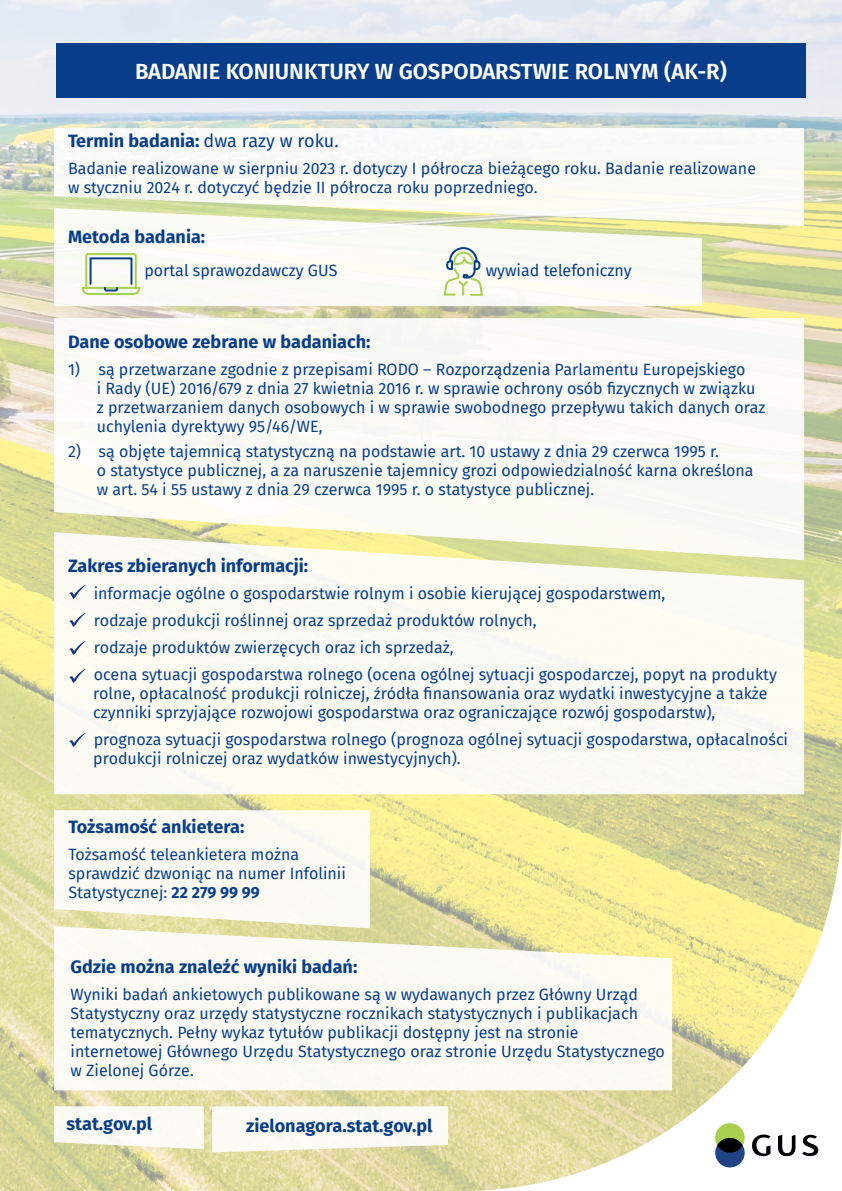
<style>
.page{position:relative;width:842px;height:1191px;background:#fff}
.page>*{position:absolute;margin:0;border:0;box-sizing:border-box;transform-origin:0 0}
.t1{font:600 22px "Fira Sans";color:#fff}
.t2{font:700 18px "Fira Sans";color:#083e89}
.t3{font:16px/19px "Fira Sans";color:#083e89}
.s1{font-weight:400}
.s2{font-weight:700}
</style>
<div class="page">
<img style="left:0;top:0;width:842px;height:1191px">
<svg style="left:54px;top:810px;width:316px;height:116px"></svg>
<svg style="left:54px;top:1106px;width:150px;height:43px"></svg>
<svg style="left:212px;top:1106px;width:236px;height:46px"></svg>
<div style="left:54px;top:128px;width:750px;height:98px;background:#fafbf6"></div>
<svg style="left:54px;top:208px;width:648px;height:98px;fill:#fafbf4"></svg>
<div style="left:54px;top:318px;width:750px;height:214px;background:#fafaf4"></div>
<div style="left:56px;top:44px;width:750px;height:54px;background:#083e89"></div>
<div style="left:54px;top:532px;width:750px;height:262px;background:#fbfbf4"></div>
<svg style="left:69px;top:585px;width:17px;height:14px"></svg>
<svg style="left:69px;top:613px;width:17px;height:14px"></svg>
<svg style="left:69px;top:641px;width:17px;height:14px"></svg>
<svg style="left:69px;top:669px;width:17px;height:14px"></svg>
<svg style="left:69px;top:733px;width:17px;height:14px"></svg>
<div style="left:54px;top:926px;width:419px;height:164px;background:#fbfbf4"></div>
<svg style="left:473px;top:816px;width:369px;height:375px"></svg>
<div style="left:715px;top:1123px;width:30px;height:29px;background:#a8d04e;border-radius:50%"></div>
<div style="left:715px;top:1138px;width:30px;height:29px;background:#1f4384;border-radius:50%"></div>
<div style="left:717px;top:1138px;width:26px;height:14px;background:#000001;border-radius:50%"></div>
<svg style="left:752px;top:1134px;width:66px;height:22px"></svg>
<svg style="left:442px;top:246px;width:42px;height:66px"></svg>
<svg style="left:81px;top:252px;width:60px;height:44px"></svg>
<h1 class="t1" style="left:135px;top:53px;width:593px">BADANIE KONIUNKTURY W GOSPODARSTWIE ROLNYM (AK-R)</h1>
<p class="t2" style="left:68px;top:126px;width:272px">Termin badania: <span class="s1">dwa razy w roku.</span></p>
<p class="t3" style="left:68px;top:159px;width:690px">Badanie realizowane w sierpniu 2023 r. dotyczy I półrocza bieżącego roku. Badanie realizowane w styczniu 2024 r. dotyczyć będzie II półrocza roku poprzedniego.</p>
<p class="t2" style="left:68px;top:221px;width:139px">Metoda badania:</p>
<p class="t3" style="left:144px;top:260px;width:195px">portal sprawozdawczy GUS</p>
<p class="t3" style="left:486px;top:260px;width:147px">wywiad telefoniczny</p>
<p class="t2" style="left:68px;top:326px;width:304px">Dane osobowe zebrane w badaniach:</p>
<p class="t3" style="left:97px;top:359px;width:670px;text-indent:-29px">1) są przetwarzane zgodnie z przepisami RODO – Rozporządzenia Parlamentu Europejskiego<br>i Rady (UE) 2016/679 z dnia 27 kwietnia 2016 r. w sprawie ochrony osób fizycznych w związku z przetwarzaniem danych osobowych i w sprawie swobodnego przepływu takich danych oraz uchylenia dyrektywy 95/46/WE,</p>
<p class="t3" style="left:97px;top:441px;width:658px;text-indent:-29px">2) są objęte tajemnicą statystyczną na podstawie art. 10 ustawy z dnia 29 czerwca 1995 r.<br>o statystyce publicznej, a za naruszenie tajemnicy grozi odpowiedzialność karna określona w art. 54 i 55 ustawy z dnia 29 czerwca 1995 r. o statystyce publicznej.</p>
<p class="t2" style="left:68px;top:550px;width:242px">Zakres zbieranych informacji:</p>
<p class="t3" style="left:94px;top:579px;width:685px;line-height:27px">informacje ogólne o gospodarstwie rolnym i osobie kierującej gospodarstwem,<br>rodzaje produkcji roślinnej oraz sprzedaż produktów rolnych,<br>rodzaje produktów zwierzęcych oraz ich sprzedaż,<br>ocena sytuacji gospodarstwa rolnego (ocena ogólnej sytuacji gospodarczej, popyt na produkty</p>
<p class="t3" style="left:93px;top:683px;width:676px">rolne, opłacalność produkcji rolniczej, źródła finansowania oraz wydatki inwestycyjne a także czynniki sprzyjające rozwojowi gospodarstwa oraz ograniczające rozwój gospodarstw),</p>
<p class="t3" style="left:93px;top:729px;width:696px">prognoza sytuacji gospodarstwa rolnego (prognoza ogólnej sytuacji gospodarstwa, opłacalności produkcji rolniczej oraz wydatków inwestycyjnych).</p>
<p class="t2" style="left:68px;top:811px;width:177px">Tożsamość ankietera:</p>
<p class="t3" style="left:68px;top:844px;width:279px">Tożsamość teleankietera można sprawdzić dzwoniąc na numer Infolinii<br>Statystycznej: <span class="s2">22 279 99 99</span></p>
<p class="t2" style="left:70px;top:951px;width:288px">Gdzie można znaleźć wyniki badań:</p>
<p class="t3" style="left:70px;top:984px;width:596px">Wyniki badań ankietowych publikowane są w wydawanych przez Główny Urząd Statystyczny oraz urzędy statystyczne rocznikach statystycznych i publikacjach tematycznych. Pełny wykaz tytułów publikacji dostępny jest na stronie internetowej Głównego Urzędu Statystycznego oraz stronie Urzędu Statystycznego w Zielonej Górze.</p>
<p class="t2" style="left:66px;top:1108px;width:87px">stat.gov.pl</p>
<p class="t2" style="left:246px;top:1110px;width:188px">zielonagora.stat.gov.pl</p>
</div>
